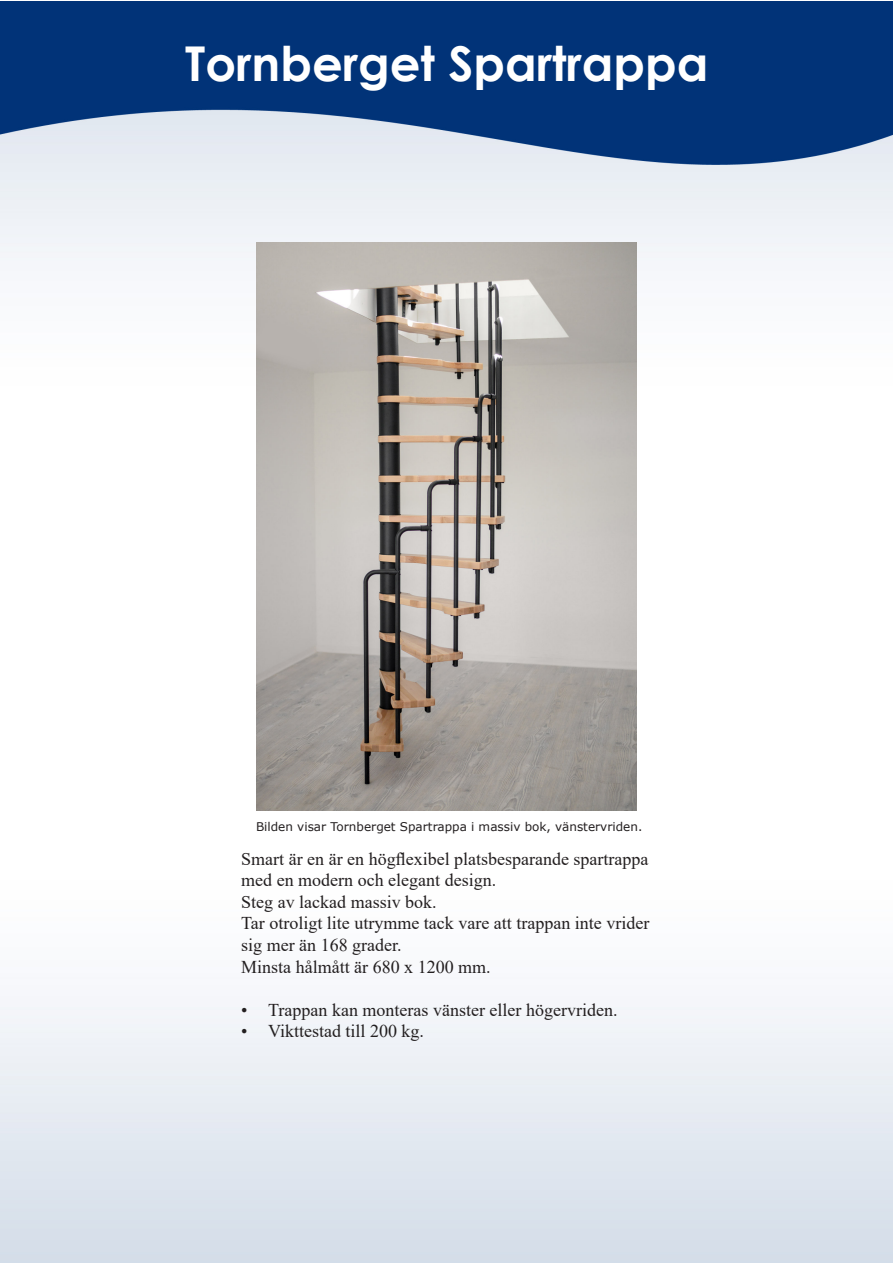
<style>
.page{position:relative;width:893px;height:1263px;background:#fff}
.page>*{position:absolute;margin:0;border:0;box-sizing:border-box;transform-origin:0 0}
.t1{font:700 48px "Century Gothic";color:#fff}
.t2{font:18px/21.6px "Times New Roman";color:#231f20}
.t3{font:12px "Verdana";color:#231f20}
</style>
<div class="page">
<img style="left:0;top:2px;width:893px;height:1261px">
<img style="left:257px;top:243px;width:379px;height:568px">
<p class="t1" style="left:185px;top:33px;width:525px">Tornberget Spartrappa</p>
<p class="t3" style="left:256px;top:818px;width:388px">Bilden visar Tornberget Spartrappa i massiv bok, vänstervriden.</p>
<p class="t2" style="left:241px;top:847px;width:409px">Smart är en är en högflexibel platsbesparande spartrappa med en modern och elegant design.</p>
<p class="t2" style="left:241px;top:890px;width:197px">Steg av lackad massiv bok.</p>
<p class="t2" style="left:241px;top:912px;width:410px">Tar otroligt lite utrymme tack vare att trappan inte vrider</p>
<p class="t2" style="left:241px;top:933px;width:162px">sig mer än 168 grader.</p>
<p class="t2" style="left:241px;top:955px;width:251px">Minsta hålmått är 680 x 1200 mm.</p>
<p class="t2" style="left:241px;top:998px;width:378px">• Trappan kan monteras vänster eller högervriden.</p>
<p class="t2" style="left:241px;top:1020px;width:184px">• Vikttestad till 200 kg.</p>
</div>
